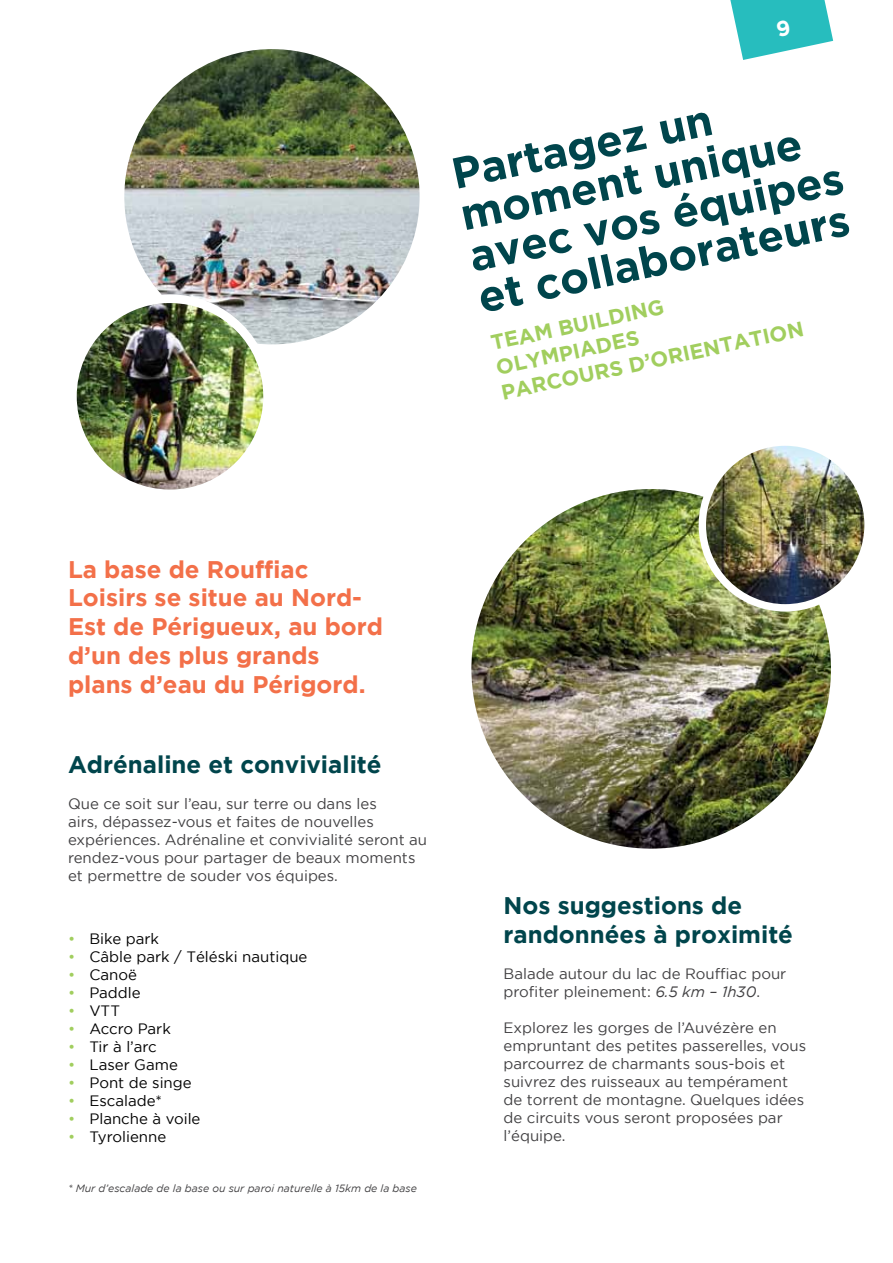
<style>
.page{position:relative;width:893px;height:1263px;background:#fff}
.page>*{position:absolute;margin:0;border:0;box-sizing:border-box;transform-origin:0 0}
.t1{font:700 43.65px/42.2px "Gotham";color:#00454c}
.t2{font:700 24px/28.8px "Gotham";color:#f37049}
.t3{font:700 24px/28.8px "Gotham";color:#00454c}
.t4{font:700 21px/25.2px "Gotham";color:#a1ce5e}
.t5{font:15px/18px "Gotham";color:#414042}
.t6{font:15px "Gotham";color:#000}
.t7{font:italic 10.5px "Gotham";color:#414042}
.s1{color:#a1ce5e}
.s2{font-style:italic}
</style>
<div class="page">
<img style="left:117px;top:42px;width:309px;height:309px;border-radius:155px">
<div style="left:111px;top:35px;width:322px;height:323px;border:14px solid #fff;border-radius:50%"></div>
<img style="left:78px;top:299px;width:190px;height:189px">
<div style="left:68px;top:294px;width:204px;height:204px;border:9px solid #fff;border-radius:50%"></div>
<img style="left:473px;top:490px;width:357px;height:357px">
<div style="left:455px;top:472px;width:393px;height:393px;border:17px solid #fff;border-radius:50%"></div>
<img style="left:702px;top:442px;width:166px;height:166px;border-radius:83px">
<div style="left:699px;top:438px;width:173px;height:173px;border:7px solid #fff;border-radius:50%"></div>
<svg style="left:730px;top:0;width:103px;height:60px"></svg>
<h1 class="t1" style="left:448px;top:152px;width:383px;rotate:-12deg">Partagez un moment unique avec vos équipes et collaborateurs</h1>
<h3 class="t4" style="left:488px;top:330px;width:310px;rotate:-12deg">TEAM BUILDING<br>OLYMPIADES<br>PARCOURS D’ORIENTATION</h3>
<h2 class="t2" style="left:68px;top:554px;width:317px">La base de Rouffiac<br>Loisirs se situe au Nord-<br>Est de Périgueux, au bord d’un des plus grands plans d’eau du Périgord.</h2>
<h2 class="t3" style="left:68px;top:750px;width:315px">Adrénaline et convivialité</h2>
<p class="t5" style="left:68px;top:794px;width:361px">Que ce soit sur l’eau, sur terre ou dans les<br>airs, dépassez-vous et faites de nouvelles expériences. Adrénaline et convivialité seront au rendez-vous pour partager de beaux moments et permettre de souder vos équipes.</p>
<p class="t6" style="left:68px;top:930px;width:92px"><span class="s1">•</span> Bike park</p>
<p class="t6" style="left:68px;top:948px;width:241px"><span class="s1">•</span> Câble park / Téléski nautique</p>
<p class="t6" style="left:68px;top:966px;width:70px"><span class="s1">•</span> Canoë</p>
<p class="t6" style="left:68px;top:984px;width:74px"><span class="s1">•</span> Paddle</p>
<p class="t6" style="left:68px;top:1002px;width:53px"><span class="s1">•</span> VTT</p>
<p class="t6" style="left:68px;top:1020px;width:104px"><span class="s1">•</span> Accro Park</p>
<p class="t6" style="left:68px;top:1038px;width:90px"><span class="s1">•</span> Tir à l’arc</p>
<p class="t6" style="left:68px;top:1056px;width:111px"><span class="s1">•</span> Laser Game</p>
<p class="t6" style="left:68px;top:1074px;width:125px"><span class="s1">•</span> Pont de singe</p>
<p class="t6" style="left:68px;top:1092px;width:95px"><span class="s1">•</span> Escalade*</p>
<p class="t6" style="left:68px;top:1110px;width:134px"><span class="s1">•</span> Planche à voile</p>
<p class="t6" style="left:68px;top:1128px;width:100px"><span class="s1">•</span> Tyrolienne</p>
<p class="t7" style="left:68px;top:1182px;width:350px">* Mur d’escalade de la base ou sur paroi naturelle à 15km de la base</p>
<h2 class="t3" style="left:504px;top:890px;width:291px">Nos suggestions de randonnées à proximité</h2>
<p class="t5" style="left:504px;top:964px;width:284px">Balade autour du lac de Rouffiac pour profiter pleinement: <span class="s2">6.5 km – 1h30</span>.</p>
<p class="t5" style="left:504px;top:1018px;width:304px">Explorez les gorges de l’Auvézère en empruntant des petites passerelles, vous parcourrez de charmants sous-bois et suivrez des ruisseaux au tempérament de torrent de montagne. Quelques idées de circuits vous seront proposées par l’équipe.</p>
</div>
